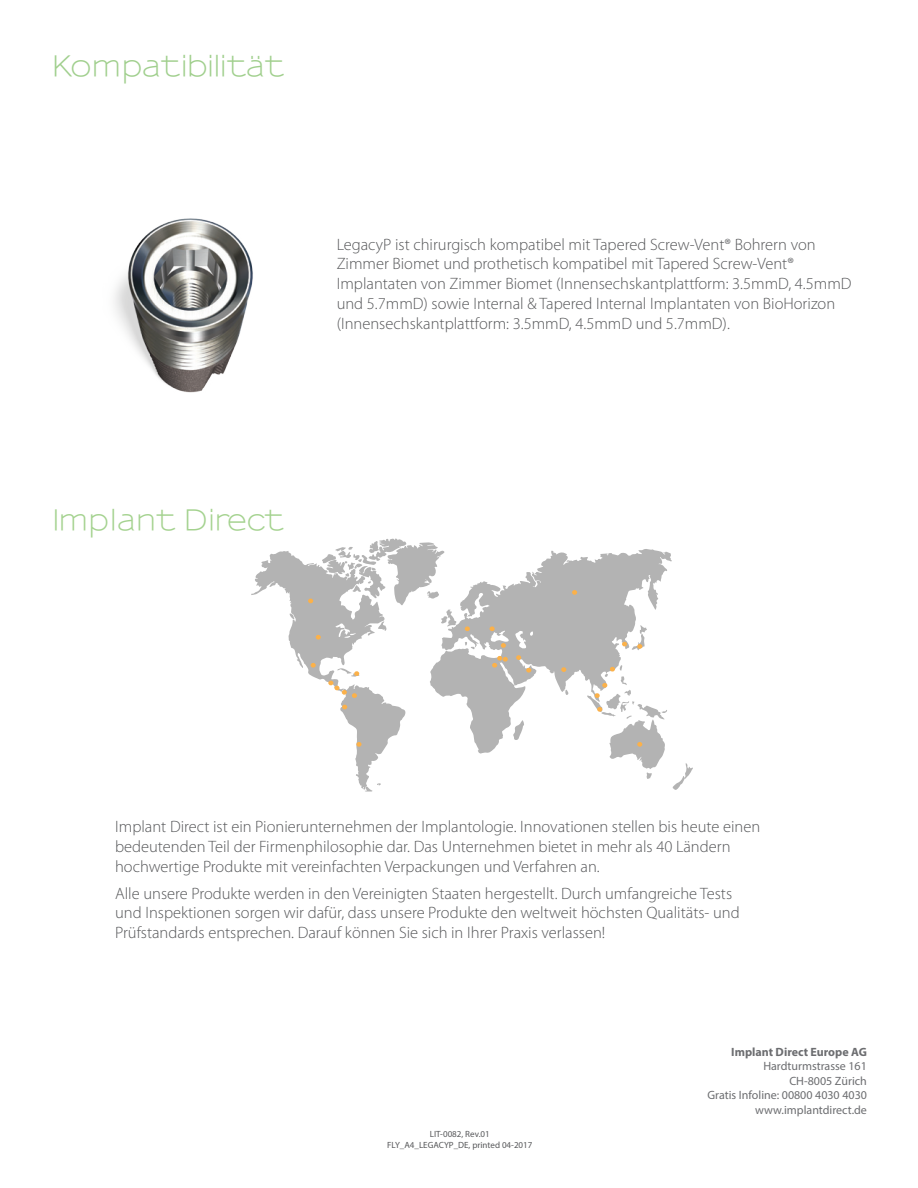
<style>
.page{position:relative;width:918px;height:1188px;background:#fff}
.page>*{position:absolute;margin:0;border:0;box-sizing:border-box;transform-origin:0 0}
.t1{font:600 28.5px "Sansumi";color:#a0cf8d}
.t2{font:600 28.5px "Sansumi";color:#a4d28f}
.t3{font:300 16.5px/19.8px "Myriad Pro";color:#57585a}
.t4{font:12px "Myriad Pro";color:#6c6d70}
.t5{font:700 12px "Myriad Pro";color:#6c6d70}
.t6{font:9px "Myriad Pro";color:#57585a}
</style>
<div class="page">
<img style="left:114px;top:218px;width:139px;height:175px">
<svg style="left:457px;top:549px;width:215px;height:205px;fill:#b3b3b3"></svg>
<svg style="left:513px;top:720px;width:11px;height:20px"></svg>
<svg style="left:565px;top:690px;width:3px;height:5px"></svg>
<svg style="left:465px;top:642px;width:10px;height:8px"></svg>
<svg style="left:526px;top:668px;width:5px;height:5px"></svg>
<svg style="left:516px;top:655px;width:5px;height:5px"></svg>
<svg style="left:492px;top:656px;width:16px;height:12px"></svg>
<svg style="left:501px;top:643px;width:5px;height:5px"></svg>
<svg style="left:465px;top:626px;width:5px;height:5px"></svg>
<svg style="left:251px;top:539px;width:206px;height:253px"></svg>
<svg style="left:490px;top:626px;width:5px;height:5px"></svg>
<svg style="left:622px;top:625px;width:25px;height:25px"></svg>
<svg style="left:587px;top:665px;width:106px;height:125px"></svg>
<svg style="left:572px;top:590px;width:5px;height:5px"></svg>
<svg style="left:561px;top:667px;width:5px;height:5px"></svg>
<p class="t1" style="left:51px;top:51px;width:235px">Kompatibilität</p>
<p class="t3" style="left:337px;top:235px;width:516px">LegacyP ist chirurgisch kompatibel mit Tapered Screw-Vent® Bohrern von Zimmer Biomet und prothetisch kompatibel mit Tapered Screw-Vent® Implantaten von Zimmer Biomet (Innensechskantplattform: 3.5mmD, 4.5mmD und 5.7mmD) sowie Internal &amp; Tapered Internal Implantaten von BioHorizon (Innensechskantplattform: 3.5mmD, 4.5mmD und 5.7mmD).</p>
<p class="t2" style="left:51px;top:505px;width:234px">Implant Direct</p>
<p class="t3" style="left:115px;top:817px;width:647px">Implant Direct ist ein Pionierunternehmen der Implantologie. Innovationen stellen bis heute einen bedeutenden Teil der Firmenphilosophie dar. Das Unternehmen bietet in mehr als 40 Ländern hochwertige Produkte mit vereinfachten Verpackungen und Verfahren an.</p>
<p class="t3" style="left:115px;top:883px;width:626px">Alle unsere Produkte werden in den Vereinigten Staaten hergestellt. Durch umfangreiche Tests und Inspektionen sorgen wir dafür, dass unsere Produkte den weltweit höchsten Qualitäts- und<br>Prüfstandards entsprechen. Darauf können Sie sich in Ihrer Praxis verlassen!</p>
<p class="t6" style="left:430px;top:1128px;width:61px">LIT-0082, Rev.01</p>
<p class="t6" style="left:387px;top:1139px;width:147px">FLY_A4_LEGACYP_DE, printed 04-2017</p>
<p class="t5" style="left:731px;top:1044px;width:137px">Implant Direct Europe AG</p>
<p class="t4" style="left:763px;top:1059px;width:105px">Hardturmstrasse 161</p>
<p class="t4" style="left:789px;top:1073px;width:79px">CH-8005 Zürich</p>
<p class="t4" style="left:708px;top:1088px;width:161px">Gratis Infoline: 00800 4030 4030</p>
<p class="t4" style="left:755px;top:1102px;width:113px">www.implantdirect.de</p>
</div>
